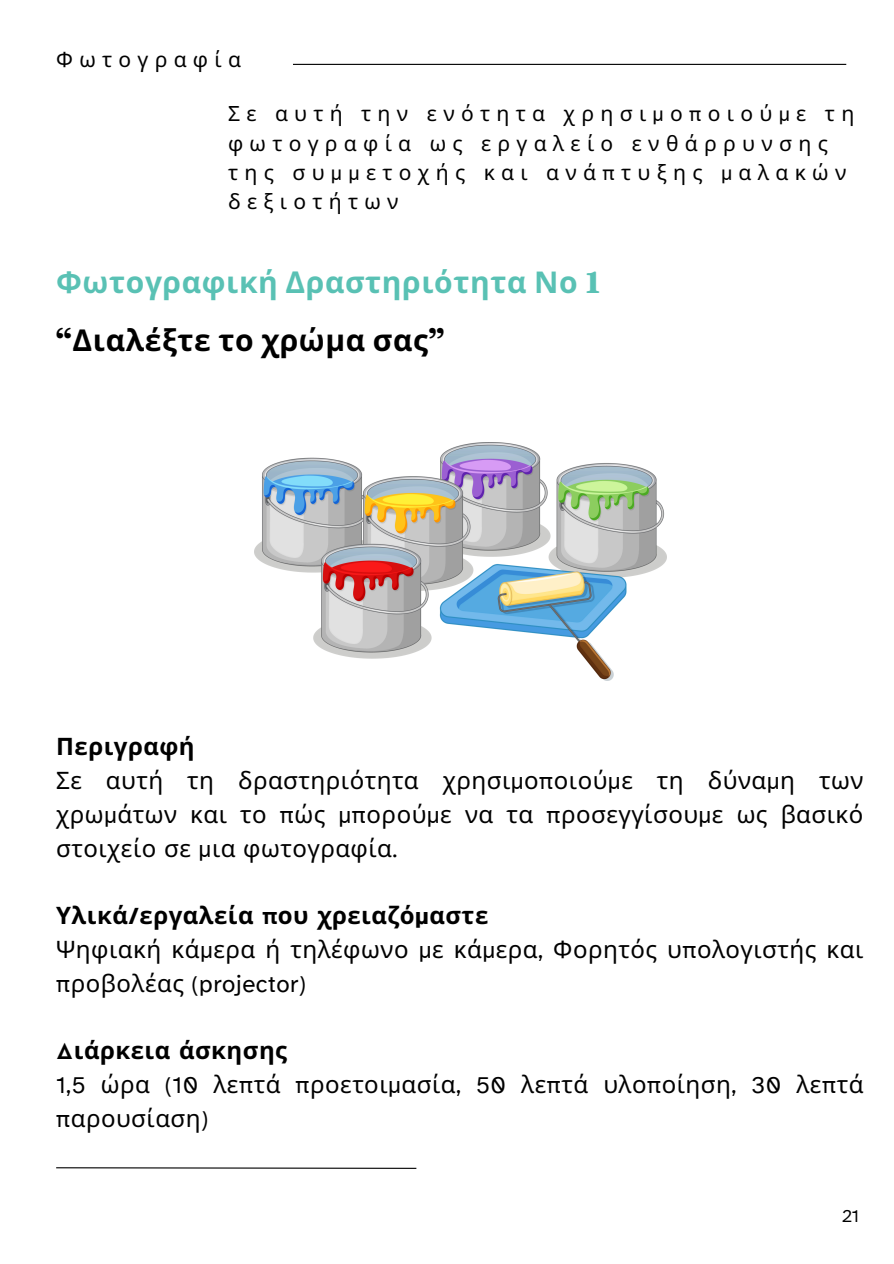
<style>
.page{position:relative;width:894px;height:1264px;background:#fff}
.page>*{position:absolute;margin:0;border:0;box-sizing:border-box;transform-origin:0 0}
.t1{font:700 30px "Noto Sans";letter-spacing:.02em;color:#59c1b4}
.t2{font:700 30px "Noto Sans";letter-spacing:.02em;color:#000}
.t3{font:24px/33.8px "Noto Sans";letter-spacing:.02em;color:#000}
.t4{font:21px/29.2px "Noto Sans";letter-spacing:.3em;color:#000}
.t5{font:18px "Atkinson Hyperlegible";color:#000}
.s1{font-family:"Atkinson Hyperlegible"}
.s2{font-family:"Fraunces 9 pt"}
.s3{font-weight:700}
.s4{font-family:"Atkinson Hyperlegible";font-weight:700}
</style>
<div class="page">
<hr style="left:293px;top:64px;width:553px;height:1px;background:#000">
<svg style="left:56px;top:1167px;width:361px;height:2px"></svg>
<img style="left:254px;top:442px;width:412px;height:238px">
<p class="t4" style="left:56px;top:44px;width:186px">Φωτογραφία</p>
<h2 class="t4" style="left:228px;top:98px;width:627px">Σε αυτή την ενότητα χρησι<span class="s1">μ</span>ο<span class="s1">π</span>οιού<span class="s1">μ</span>ε τη φωτογραφία ως εργαλείο ενθάρρυνσης της συ<span class="s1">μμ</span>ετοχής και ανά<span class="s1">π</span>τυξης <span class="s1">μ</span>αλακών δεξιοτήτων</h2>
<h2 class="t1" style="left:56px;top:261px;width:545px">Φωτογραφική Δραστηριότητα Νο <span class="s2">1</span></h2>
<h2 class="t2" style="left:56px;top:319px;width:389px"><span class="s2">“</span>Διαλέξτε το χρώμα σας<span class="s2">”</span></h2>
<h1 class="t3" style="left:56px;top:729px;width:808px"><span class="s3">Περιγραφή<br></span>Σε αυτή τη δραστηριότητα χρησι<span class="s1">μ</span>ο<span class="s1">π</span>οιού<span class="s1">μ</span>ε τη δύνα<span class="s1">μ</span>η των χρω<span class="s1">μ</span>άτων και το <span class="s1">π</span>ώς <span class="s1">μπ</span>ορού<span class="s1">μ</span>ε να τα <span class="s1">π</span>ροσεγγίσου<span class="s1">μ</span>ε ως βασικό στοιχείο σε <span class="s1">μ</span>ια φωτογραφία<span class="s1">.</span></h1>
<h1 class="t3" style="left:56px;top:897px;width:808px"><span class="s3">Υλικά</span><span class="s4">/</span><span class="s3">εργαλεία</span> <span class="s4">π</span><span class="s3">ου χρειαζό</span><span class="s4">μ</span><span class="s3">αστε<br></span>Ψηφιακή κά<span class="s1">μ</span>ερα ή τηλέφωνο <span class="s1">μ</span>ε κά<span class="s1">μ</span>ερα<span class="s1">,</span> Φορητός υ<span class="s1">π</span>ολογιστής και <span class="s1">π</span>ροβολέας <span class="s1">(projector)</span></h1>
<p class="t3" style="left:56px;top:1032px;width:808px"><span class="s4">Δ</span><span class="s3">ιάρκεια άσκησης<br></span><span class="s1">1,5</span> ώρα <span class="s1">(10</span> λε<span class="s1">π</span>τά <span class="s1">π</span>ροετοι<span class="s1">μ</span>ασία<span class="s1">, 50</span> λε<span class="s1">π</span>τά υλο<span class="s1">π</span>οίηση<span class="s1">, 30</span> λε<span class="s1">π</span>τά <span class="s1">π</span>αρουσίαση<span class="s1">)</span></p>
<p class="t5" style="left:841px;top:1204px;width:19px">21</p>
</div>
